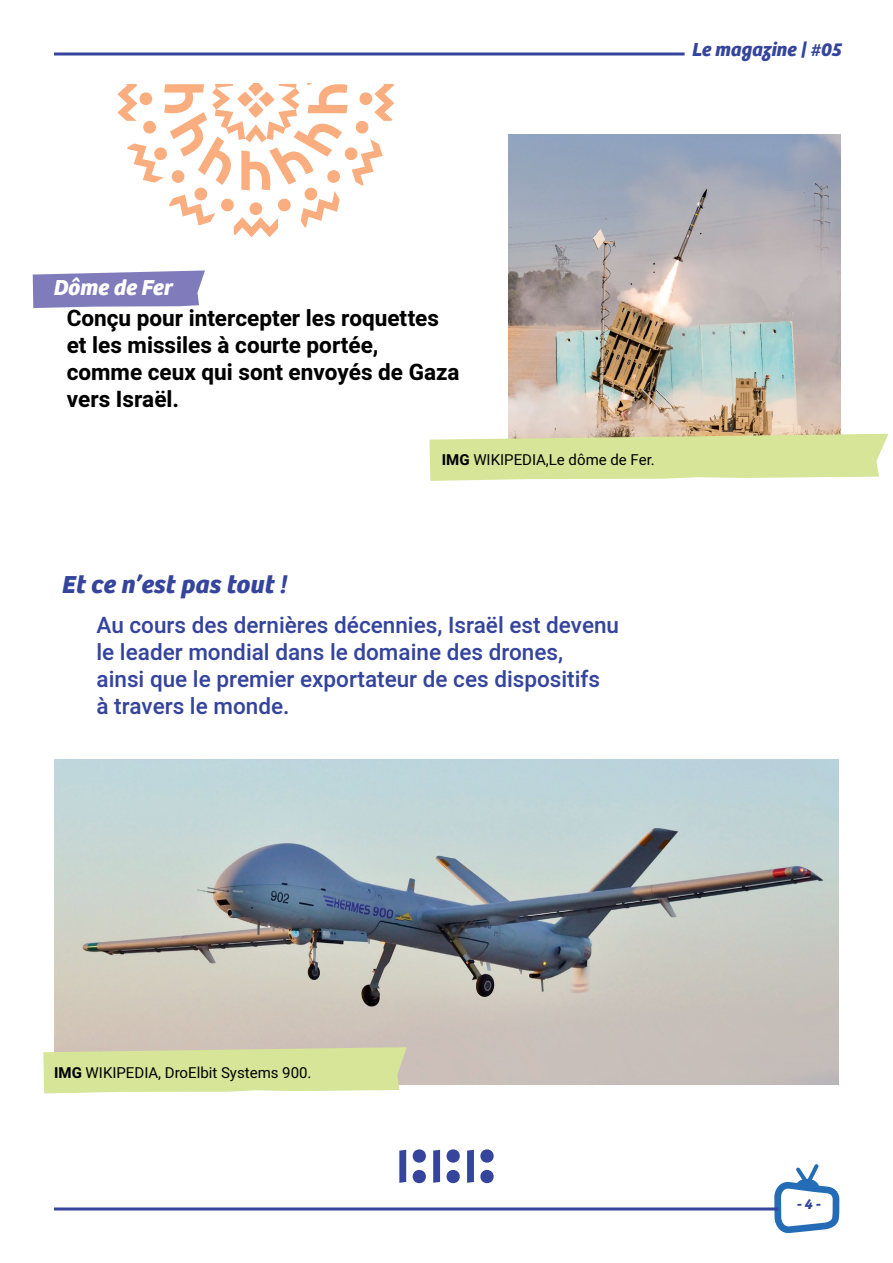
<style>
.page{position:relative;width:893px;height:1263px;background:#fff}
.page>*{position:absolute;margin:0;border:0;box-sizing:border-box;transform-origin:0 0}
.t1{font:italic 700 25.5px "Bree";letter-spacing:.01em;color:#35449c}
.t2{font:500 22.5px/27px "Heebo";color:#35449c}
.t3{font:700 22.5px/27px "Heebo";color:#000}
.t4{font:italic 700 22.5px "Bree";color:#fff}
.t5{font:italic 700 19.5px "Bree";color:#35449c}
.t6{font:15px "Heebo";color:#000}
.t7{font:italic 700 15px "Bree";color:#35449c}
.s1{font-weight:700}
</style>
<div class="page">
<hr style="left:54px;top:53px;width:631px;height:3px;background:#35449c">
<svg style="left:774px;top:1164px;width:65px;height:69px"></svg>
<hr style="left:54px;top:1207px;width:724px;height:3px;background:#35449c">
<svg style="left:33px;top:270px;width:172px;height:38px;background:#908bc2"></svg>
<img style="left:54px;top:759px;width:785px;height:325px">
<svg style="left:43px;top:1047px;width:364px;height:46px;background:#d7e39e"></svg>
<img style="left:509px;top:135px;width:331px;height:299px">
<svg style="left:429px;top:434px;width:459px;height:47px;background:#d9e5a0"></svg>
<svg style="left:117px;top:84px;width:277px;height:153px"></svg>
<svg style="left:467px;top:1149px;width:27px;height:34px"></svg>
<svg style="left:433px;top:1149px;width:27px;height:34px"></svg>
<svg style="left:399px;top:1149px;width:27px;height:34px"></svg>
<p class="t5" style="left:692px;top:34px;width:151px">Le magazine | #05</p>
<p class="t4" style="left:54px;top:270px;width:120px">Dôme de Fer</p>
<p class="t3" style="left:67px;top:305px;width:394px">Conçu pour intercepter les roquettes et les missiles à courte portée, comme ceux qui sont envoyés de Gaza vers Israël.</p>
<p class="t6" style="left:442px;top:449px;width:214px"><span class="s1">IMG</span> WIKIPEDIA,Le dôme de Fer.</p>
<p class="t1" style="left:63px;top:565px;width:226px">Et ce ’n est pas tout !</p>
<p class="t2" style="left:97px;top:612px;width:524px">Au cours des dernières décennies, Israël est devenu le leader mondial dans le domaine des drones,<br>ainsi que le premier exportateur de ces dispositifs<br>à travers le monde.</p>
<p class="t6" style="left:54px;top:1062px;width:259px"><span class="s1">IMG</span> WIKIPEDIA, DroElbit Systems 900.</p>
<p class="t7" style="left:797px;top:1192px;width:25px">-4-</p>
</div>
